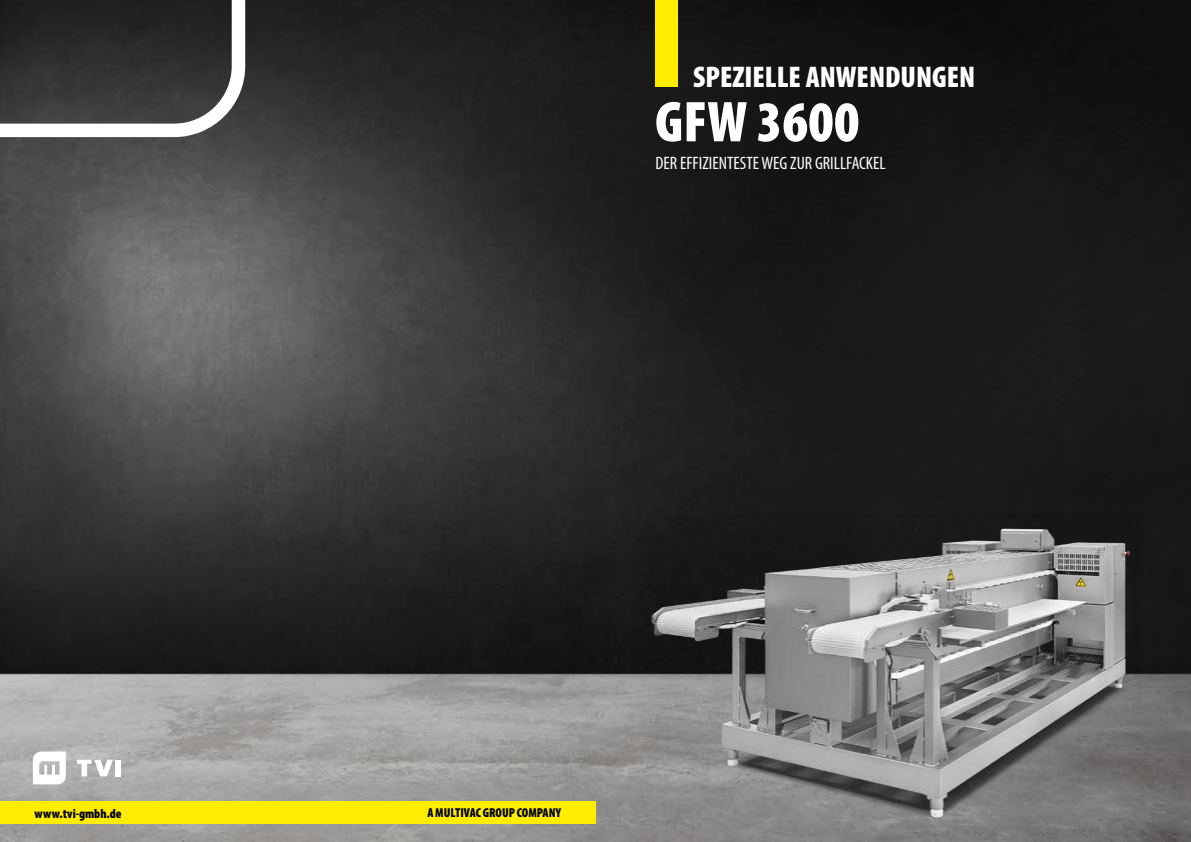
<style>
.page{position:relative;width:1191px;height:842px;background:#fff}
.page>*{position:absolute;margin:0;border:0;box-sizing:border-box;transform-origin:0 0}
.t1{font:58px "Myriad Variable Concept";color:#fff}
.t2{font:30px "Myriad Variable Concept";color:#fff}
.t3{font:18px "Myriad Variable Concept";color:#fff}
.t4{font:13px "Myriad Variable Concept";color:#000}
</style>
<div class="page">
<img style="left:0;top:0;width:1191px;height:842px">
<div style="left:655px;top:0;width:23px;height:87px;background:#ffed00"></div>
<img style="left:642px;top:514px;width:499px;height:314px">
<div style="left:0;top:802px;width:595px;height:22px;background:#ffed00"></div>
<svg style="left:0;top:0;width:252px;height:144px;background:#4c4c4c"></svg>
<svg style="left:33px;top:751px;width:33px;height:33px"></svg>
<svg style="left:77px;top:760px;width:36px;height:16px"></svg>
<div style="left:116px;top:760px;width:5px;height:16px;background:#fff"></div>
<h2 class="t2" style="left:693px;top:59px;width:283px">SPEZIELLE ANWENDUNGEN</h2>
<h1 class="t1" style="left:655px;top:88px;width:206px">GFW 3600</h1>
<h3 class="t3" style="left:655px;top:152px;width:232px">DER EFFIZIENTESTE WEG ZUR GRILLFACKEL</h3>
<p class="t4" style="left:34px;top:806px;width:89px">www.tvi-gmbh.de</p>
<p class="t4" style="left:427px;top:805px;width:135px">A MULTIVAC GROUP COMPANY</p>
</div>
